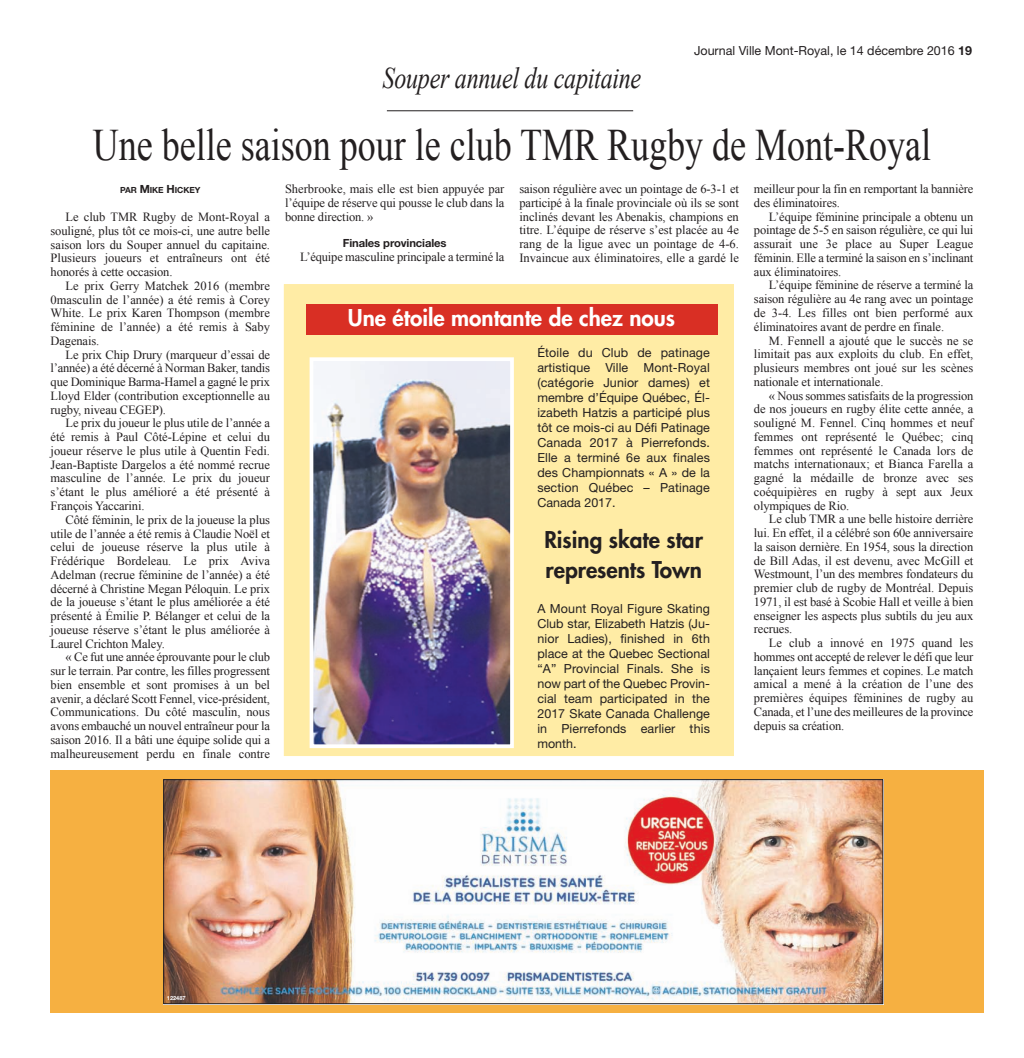
<style>
.page{position:relative;width:1024px;height:1058px;background:#fff}
.page>*{position:absolute;margin:0;border:0;box-sizing:border-box;transform-origin:0 0}
.t1{font:45px "Times New Roman";color:#231f20;scale:.8 1}
.t2{font:italic 30px "Times New Roman";letter-spacing:-.01em;color:#231f20;scale:.8 1}
.t3{font:800 22.5px/30px "Futura";color:#231f20}
.t4{font:800 22.5px "Futura";color:#fff}
.t5{font:12.5px/13.8px "Times New Roman";letter-spacing:-.01em;color:#231f20;text-align:justify}
.t6{font:12.5px/15px "Helvetica Neue";color:#231f20;text-align:justify}
.t7{font:700 11.25px "Helvetica Neue";letter-spacing:-.01em;color:#231f20}
.t8{font:700 8.5px "Helvetica Neue";letter-spacing:-.015em;color:#231f20}
.t9{font:700 5.62px "Helvetica Neue";color:#fff}
.s1{font-weight:700}
.s2{font-size:11.25px}
</style>
<div class="page">
<div style="left:51px;top:770px;width:933px;height:242px;background:#f6b041"></div>
<div style="left:284px;top:284px;width:450px;height:472px;background:#ffeca5"></div>
<img style="left:315px;top:362px;width:194px;height:381px">
<div style="left:310px;top:357px;width:204px;height:391px;border:4px solid #fff"></div>
<div style="left:306px;top:304px;width:411px;height:30px;background:#d92f24"></div>
<hr style="left:387px;top:110px;width:246px;height:1px;background:#231f20">
<img style="left:165px;top:781px;width:716px;height:221px">
<div style="left:163px;top:779px;width:720px;height:225px;border:1px solid #231f20"></div>
<p class="t6" style="left:694px;top:44px;width:280px">Journal Ville Mont-Royal, le 14 décembre 2016 <span class="s1">19</span></p>
<h2 class="t2" style="left:383px;top:62px;width:325px">Souper annuel du capitaine</h2>
<h1 class="t1" style="left:93px;top:120px;width:1049px">Une belle saison pour le club TMR Rugby de Mont-Royal</h1>
<p class="t8" style="left:120px;top:187px;width:81px">PAR <span class="s2">M</span>IKE <span class="s2">H</span>ICKEY</p>
<p class="t5" style="left:51px;top:210px;width:221px;text-indent:15px">Le club TMR Rugby de Mont-Royal a souligné, plus tôt ce mois-ci, une autre belle saison lors du Souper annuel du capitaine.<br>Plusieurs joueurs et entraîneurs ont été honorés à cette occasion.</p>
<p class="t5" style="left:51px;top:279px;width:221px;text-indent:15px">Le prix Gerry Matchek 2016 (membre 0masculin de l’année) a été remis à Corey White. Le prix Karen Thompson (membre féminine de l’année) a été remis à Saby Dagenais.</p>
<p class="t5" style="left:51px;top:347px;width:221px;text-indent:15px">Le prix Chip Drury (marqueur d’essai de l’année) a été décerné à Norman Baker, tandis que Dominique Barma-Hamel a gagné le prix Lloyd Elder (contribution exceptionnelle au rugby, niveau CEGEP).</p>
<p class="t5" style="left:51px;top:416px;width:221px;text-indent:15px">Le prix du joueur le plus utile de l’année a été remis à Paul Côté-Lépine et celui du joueur réserve le plus utile à Quentin Fedi.<br>Jean-Baptiste Dargelos a été nommé recrue masculine de l’année. Le prix du joueur s’étant le plus amélioré a été présenté à François Yaccarini.</p>
<p class="t5" style="left:51px;top:512px;width:221px;text-indent:15px">Côté féminin, le prix de la joueuse la plus utile de l’année a été remis à Claudie Noël et celui de joueuse réserve la plus utile à Frédérique Bordeleau. Le prix Aviva Adelman (recrue féminine de l’année) a été décerné à Christine Megan Péloquin. Le prix de la joueuse s’étant le plus améliorée a été présenté à Émilie P. Bélanger et celui de la joueuse réserve s’étant le plus améliorée à Laurel Crichton Maley.</p>
<p class="t5" style="left:51px;top:650px;width:221px;text-indent:15px">« Ce fut une année éprouvante pour le club sur le terrain. Par contre, les filles progressent bien ensemble et sont promises à un bel avenir, a déclaré Scott Fennel, vice-président, Communications. Du côté masculin, nous avons embauché un nouvel entraîneur pour la saison 2016. Il a bâti une équipe solide qui a malheureusement perdu en finale contre</p>
<p class="t5" style="left:285px;top:182px;width:221px">Sherbrooke, mais elle est bien appuyée par l’équipe de réserve qui pousse le club dans la bonne direction. »</p>
<p class="t7" style="left:343px;top:239px;width:105px">Finales provinciales</p>
<p class="t5" style="left:300px;top:250px;width:206px">L’équipe masculine principale a terminé la</p>
<p class="t5" style="left:519px;top:182px;width:221px">saison régulière avec un pointage de 6-3-1 et participé à la finale provinciale où ils se sont inclinés devant les Abenakis, champions en titre. L’équipe de réserve s’est placée au 4e rang de la ligue avec un pointage de 4-6.<br>Invaincue aux éliminatoires, elle a gardé le</p>
<p class="t5" style="left:754px;top:182px;width:221px">meilleur pour la fin en remportant la bannière des éliminatoires.</p>
<p class="t5" style="left:754px;top:210px;width:221px;text-indent:15px">L’équipe féminine principale a obtenu un pointage de 5-5 en saison régulière, ce qui lui assurait une 3e place au Super League féminin. Elle a terminé la saison en s’inclinant aux éliminatoires.</p>
<p class="t5" style="left:754px;top:278px;width:221px;text-indent:15px">L’équipe féminine de réserve a terminé la saison régulière au 4e rang avec un pointage de 3-4. Les filles ont bien performé aux éliminatoires avant de perdre en finale.</p>
<p class="t5" style="left:754px;top:333px;width:221px;text-indent:15px">M. Fennell a ajouté que le succès ne se limitait pas aux exploits du club. En effet, plusieurs membres ont joué sur les scènes nationale et internationale.</p>
<p class="t5" style="left:754px;top:388px;width:221px;text-indent:15px">« Nous sommes satisfaits de la progression de nos joueurs en rugby élite cette année, a souligné M. Fennel. Cinq hommes et neuf femmes ont représenté le Québec; cinq femmes ont représenté le Canada lors de matchs internationaux; et Bianca Farella a gagné la médaille de bronze avec ses coéquipières en rugby à sept aux Jeux olympiques de Rio.</p>
<p class="t5" style="left:754px;top:512px;width:221px;text-indent:15px">Le club TMR a une belle histoire derrière lui. En effet, il a célébré son 60e anniversaire la saison dernière. En 1954, sous la direction de Bill Adas, il est devenu, avec McGill et Westmount, l’un des membres fondateurs du premier club de rugby de Montréal. Depuis 1971, il est basé à Scobie Hall et veille à bien enseigner les aspects plus subtils du jeu aux recrues.</p>
<p class="t5" style="left:754px;top:636px;width:221px;text-indent:15px">Le club a innové en 1975 quand les hommes ont accepté de relever le défi que leur lançaient leurs femmes et copines. Le match amical a mené à la création de l’une des premières équipes féminines de rugby au Canada, et l’une des meilleures de la province depuis sa création.</p>
<h3 class="t4" style="left:348px;top:307px;width:329px">Une étoile montante de chez nous</h3>
<p class="t6" style="left:537px;top:346px;width:174px">Étoile du Club de patinage artistique Ville Mont-Royal (catégorie Junior dames) et membre d’Équipe Québec, Él&shy;izabeth Hatzis a participé plus tôt ce mois-ci au Défi Patinage Canada 2017 à Pierrefonds.<br>Elle a terminé 6e aux finales des Championnats « A » de la section Québec – Patinage Canada 2017.</p>
<h3 class="t3" style="left:544px;top:527px;width:160px">Rising skate star represents Town</h3>
<p class="t6" style="left:537px;top:602px;width:174px">A Mount Royal Figure Skating Club star, Elizabeth Hatzis (Ju&shy;nior Ladies), finished in 6th place at the Quebec Sectional “A” Provincial Finals. She is now part of the Quebec Provin&shy;cial team participated in the 2017 Skate Canada Challenge in Pierrefonds earlier this month.</p>
<p class="t9" style="left:167px;top:996px;width:20px">122487</p>
</div>
